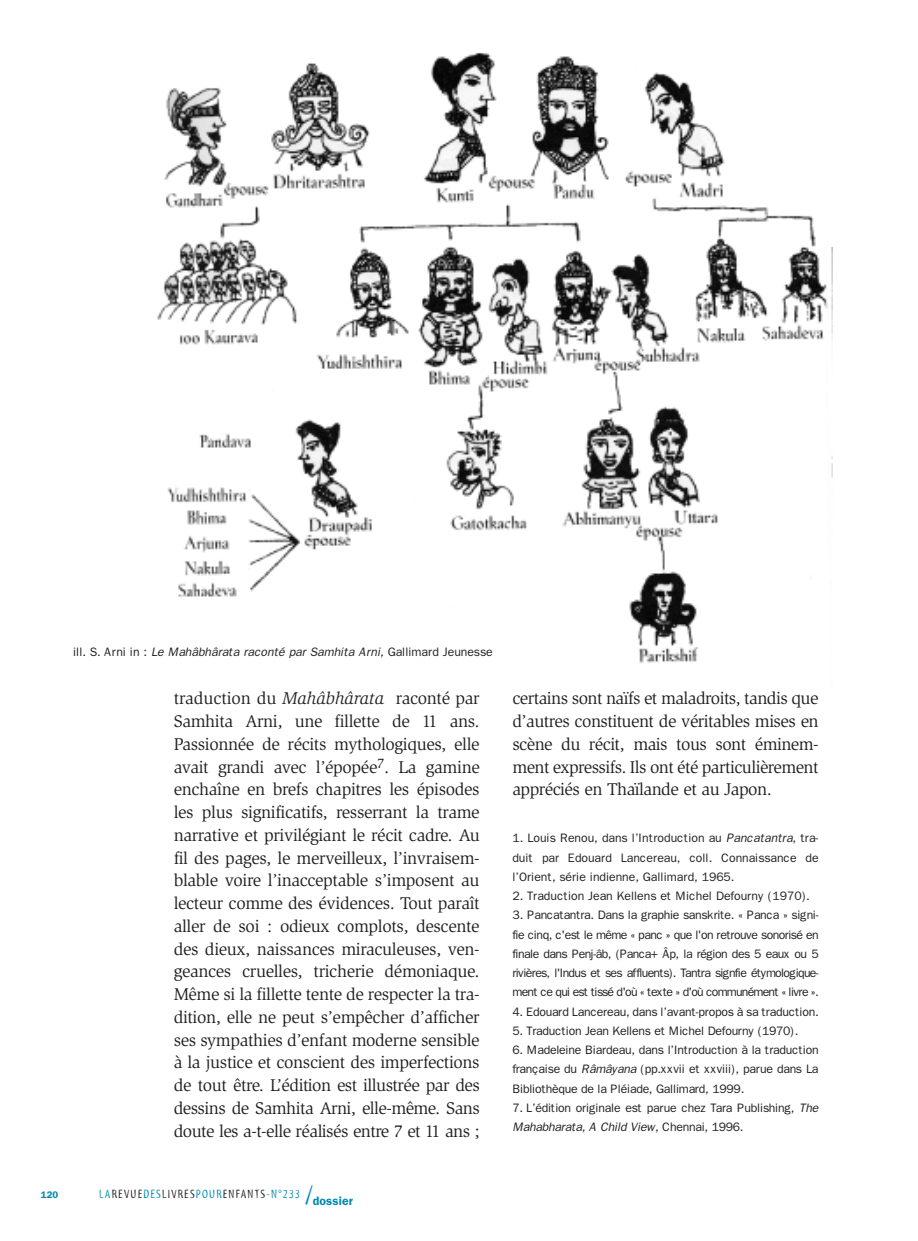
<style>
.page{position:relative;width:918px;height:1241px;background:#fff}
.page>*{position:absolute;margin:0;border:0;box-sizing:border-box;transform-origin:0 0}
.t1{font:17.5px/22.8px "Slimbach";letter-spacing:-.03em;color:#231f20;text-align:justify}
.t2{font:12.25px/19.2px "Franklin Gothic";letter-spacing:-.025em;color:#231f20;text-align:justify}
.t3{font:italic 12.25px "Franklin Gothic";letter-spacing:-.005em;color:#231f20}
.t4{font:12.25px "Franklin Gothic";letter-spacing:-.005em;color:#231f20}
.t5{font:12.25px "Myriad Tilt";letter-spacing:.1em;color:#231f20}
.t6{font:600 9.62px "Franklin Gothic";color:#008bb0}
.s1{font-style:normal}
.s2{font-style:italic}
.s3{color:#008bb0}
.s4{font-size:26.25px;color:#008bb0}
.s5{font-family:"Franklin Gothic";font-weight:600;color:#008bb0}
</style>
<div class="page">
<img style="left:157px;top:52px;width:675px;height:611px">
<div style="left:819px;top:19px;width:60px;height:228px;background:#fff"></div>
<p class="t3" style="left:73px;top:644px;width:421px"><span class="s1">ill. S. Arni in :</span> Le Mahâbhârata raconté par Samhita Arni, <span class="s1">Gallimard Jeunesse</span></p>
<p class="t1" style="left:174px;top:688px;width:308px">traduction du <span class="s2">Mahâbhârata</span> raconté par Samhita Arni, une fillette de 11 ans.<br>Passionnée de récits mythologiques, elle avait grandi avec l’épopée<sup>7</sup>. La gamine enchaîne en brefs chapitres les épisodes les plus significatifs, resserrant la trame narrative et privilégiant le récit cadre. Au fil des pages, le merveilleux, l’invraisem&shy;blable voire l’inacceptable s’imposent au lecteur comme des évidences. Tout paraît aller de soi : odieux complots, descente des dieux, naissances miraculeuses, ven&shy;geances cruelles, tricherie démoniaque.<br>Même si la fillette tente de respecter la tra&shy;dition, elle ne peut s’empêcher d’afficher ses sympathies d’enfant moderne sensible à la justice et conscient des imperfections de tout être. L’édition est illustrée par des dessins de Samhita Arni, elle-même. Sans doute les a-t-elle réalisés entre 7 et 11 ans ;</p>
<p class="t1" style="left:512px;top:688px;width:308px">certains sont naïfs et maladroits, tandis que d’autres constituent de véritables mises en scène du récit, mais tous sont éminem&shy;ment expressifs. Ils ont été particulièrement appréciés en Thaïlande et au Japon.</p>
<p class="t2" style="left:512px;top:828px;width:308px">1. Louis Renou, dans l’Introduction au <span class="s2">Pancatantra</span>, tra&shy;duit par Edouard Lancereau, coll. Connaissance de l’Orient, série indienne, Gallimard, 1965.</p>
<p class="t4" style="left:512px;top:888px;width:299px">2. Traduction Jean Kellens et Michel Defourny (1970).</p>
<p class="t2" style="left:512px;top:905px;width:308px">3. Pancatantra. Dans la graphie sanskrite. « Panca » signi&shy;fie cinq, c'est le même « panc » que l'on retrouve sonorisé en finale dans Penj-âb, (Panca+ Âp, la région des 5 eaux ou 5 rivières, l'Indus et ses affluents). Tantra signfie étymologique&shy;ment ce qui est tissé d'où « texte » d'où communément « livre ».</p>
<p class="t2" style="left:512px;top:1001px;width:308px">4. Edouard Lancereau, dans l’avant-propos à sa traduction.</p>
<p class="t2" style="left:512px;top:1020px;width:287px">5. Traduction Jean Kellens et Michel Defourny (1970).</p>
<p class="t2" style="left:512px;top:1040px;width:308px">6. Madeleine Biardeau, dans l’Introduction à la traduction française du <span class="s2">Râmâyana</span> (pp.xxvii et xxviii), parue dans La Bibliothèque de la Pléiade, Gallimard, 1999.</p>
<p class="t2" style="left:512px;top:1097px;width:308px">7. L’édition originale est parue chez Tara Publishing, <span class="s2">The<br>Mahabharata, A Child View</span>, Chennai, 1996.</p>
<p class="t6" style="left:41px;top:1188px;width:19px">120</p>
<p class="t5" style="left:99px;top:1188px;width:255px"><span class="s3">LA</span>REVUE<span class="s3">DES</span>LIVRES<span class="s3">POUR</span>ENFANTS<span class="s3">-N°233</span> <span class="s4">/</span><span class="s5">dossier</span></p>
</div>
